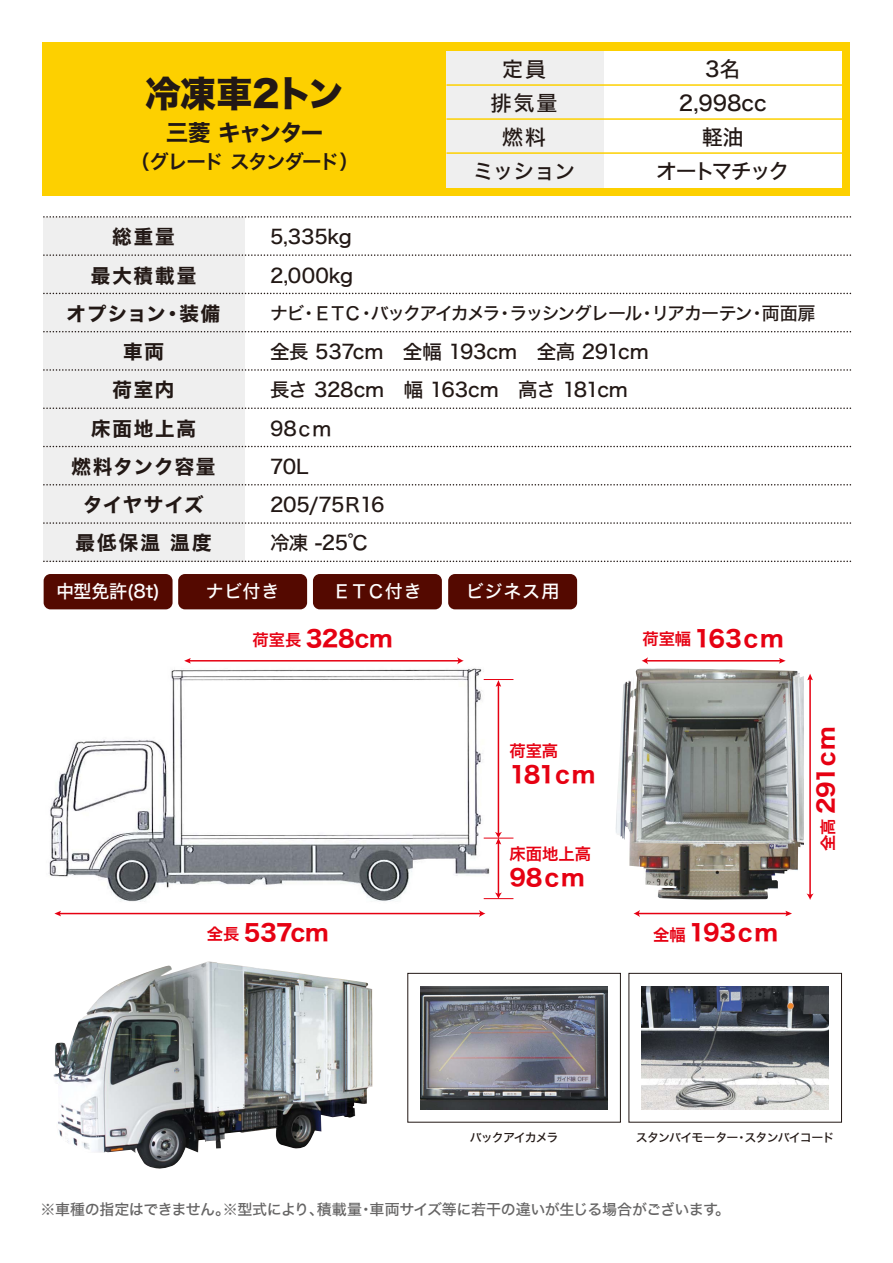
<style>
.page{position:relative;width:893px;height:1263px;background:#fff}
.page>*{position:absolute;margin:0;border:0;box-sizing:border-box;transform-origin:0 0}
.t1{font:36px "Hiragino Kaku W8 90 msp RKSJ H";letter-spacing:-.03em;color:#221815}
.t2{font:22.5px "Hiragino Kaku W7 90 msp RKSJ H";letter-spacing:-.085em;color:#e60012}
.t3{font:22.5px "Hiragino Kaku W7 90 msp RKSJ H";letter-spacing:-.07em;color:#221815}
.t4{font:21px/34px "Hiragino Kaku W5 90 msp RKSJ H";letter-spacing:-.01em;color:#221815;text-align:center}
.t5{font:21px "Hiragino Kaku W5 90 msp RKSJ H";letter-spacing:-.1em;color:#221815}
.t6{font:19.5px "Hiragino Kaku W5 90 msp RKSJ H";letter-spacing:-.015em;color:#221815}
.t7{font:19.5px "Hiragino Kaku W7 90 msp RKSJ H";letter-spacing:.09em;color:#221815}
.t8{font:19.5px "Hiragino Kaku W6 90 msp RKSJ H";letter-spacing:-.08em;color:#221815}
.t9{font:19.5px "Hiragino Kaku W5 90 msp RKSJ H";letter-spacing:-.065em;color:#221815}
.t10{font:19.5px "Hiragino Kaku W7 90 msp RKSJ H";letter-spacing:.055em;color:#221815}
.t11{font:18px "Hiragino Kaku W5 90 msp RKSJ H";letter-spacing:-.095em;color:#221815}
.t12{font:18px "Hiragino Kaku W5 90 msp RKSJ H";letter-spacing:.01em;color:#fff}
.t13{font:16.35px "Hiragino Kaku W6 90 msp RKSJ H";letter-spacing:-.005em;color:#e60012}
.t14{font:15px "Hiragino Kaku W5 90 msp RKSJ H";letter-spacing:-.03em;color:#656464}
.t15{font:12px "Hiragino Kaku W5 90 msp RKSJ H";letter-spacing:-.07em;color:#221815}
.s1{font-family:"Hiragino Kaku W6 90 msp RKSJ H";font-size:16.35px}
</style>
<div class="page">
<div style="left:44px;top:574px;width:129px;height:35px;background:#540900;border-radius:7px"></div>
<div style="left:178px;top:574px;width:129px;height:35px;background:#540900;border-radius:7px"></div>
<div style="left:313px;top:574px;width:129px;height:35px;background:#540900;border-radius:7px"></div>
<div style="left:448px;top:574px;width:129px;height:35px;background:#540900;border-radius:7px"></div>
<div style="left:43px;top:43px;width:807px;height:153px;background:#fdd000"></div>
<div style="left:446px;top:51px;width:396px;height:136px;background:#fff"></div>
<div style="left:446px;top:51px;width:158px;height:34px;background:#efefef"></div>
<div style="left:446px;top:85px;width:158px;height:34px;background:#efefef"></div>
<div style="left:446px;top:119px;width:158px;height:34px;background:#efefef"></div>
<div style="left:446px;top:153px;width:158px;height:34px;background:#efefef"></div>
<hr style="left:446px;top:84px;width:396px;height:2px;background:#fdd000">
<hr style="left:446px;top:118px;width:396px;height:2px;background:#fdd000">
<hr style="left:446px;top:152px;width:396px;height:2px;background:#fdd000">
<div style="left:43px;top:217px;width:201px;height:38px;background:#efefef"></div>
<div style="left:43px;top:255px;width:201px;height:38px;background:#efefef"></div>
<div style="left:43px;top:293px;width:201px;height:39px;background:#efefef"></div>
<div style="left:43px;top:332px;width:201px;height:38px;background:#efefef"></div>
<div style="left:43px;top:370px;width:201px;height:38px;background:#efefef"></div>
<div style="left:43px;top:408px;width:201px;height:38px;background:#efefef"></div>
<div style="left:43px;top:446px;width:201px;height:39px;background:#efefef"></div>
<div style="left:43px;top:485px;width:201px;height:38px;background:#efefef"></div>
<svg style="left:43px;top:254px;width:807px;height:2px"></svg>
<svg style="left:43px;top:293px;width:807px;height:1px"></svg>
<svg style="left:43px;top:331px;width:807px;height:1px"></svg>
<svg style="left:43px;top:369px;width:807px;height:2px"></svg>
<svg style="left:43px;top:407px;width:807px;height:2px"></svg>
<svg style="left:43px;top:446px;width:807px;height:1px"></svg>
<svg style="left:43px;top:484px;width:807px;height:1px"></svg>
<div style="left:43px;top:523px;width:201px;height:38px;background:#efefef"></div>
<svg style="left:43px;top:561px;width:807px;height:1px"></svg>
<svg style="left:43px;top:216px;width:807px;height:2px"></svg>
<hr style="left:646px;top:660px;width:135px;height:1px;background:#e60012">
<svg style="left:642px;top:657px;width:6px;height:7px"></svg>
<svg style="left:779px;top:658px;width:7px;height:5px"></svg>
<img style="left:53px;top:961px;width:320px;height:208px">
<img style="left:615px;top:668px;width:189px;height:232px">
<hr style="left:59px;top:913px;width:422px;height:1px;background:#e60012">
<svg style="left:479px;top:910px;width:6px;height:7px"></svg>
<svg style="left:54px;top:911px;width:7px;height:5px"></svg>
<img style="left:49px;top:661px;width:441px;height:241px">
<hr style="left:189px;top:660px;width:270px;height:1px;background:#e60012">
<svg style="left:457px;top:657px;width:7px;height:7px"></svg>
<svg style="left:184px;top:658px;width:7px;height:5px"></svg>
<hr style="left:809px;top:678px;width:2px;height:217px;background:#e60012">
<svg style="left:806px;top:893px;width:8px;height:7px"></svg>
<svg style="left:807px;top:674px;width:6px;height:6px"></svg>
<hr style="left:638px;top:913px;width:150px;height:1px;background:#e60012">
<svg style="left:633px;top:910px;width:7px;height:7px"></svg>
<svg style="left:785px;top:911px;width:7px;height:5px"></svg>
<svg style="left:43px;top:522px;width:807px;height:2px"></svg>
<div style="left:628px;top:973px;width:214px;height:149px;border:1px solid #221815"></div>
<div style="left:407px;top:973px;width:214px;height:149px;border:1px solid #221815"></div>
<img style="left:642px;top:986px;width:187px;height:123px">
<img style="left:421px;top:986px;width:187px;height:123px">
<hr style="left:498px;top:685px;width:1px;height:149px;background:#e60012">
<svg style="left:484px;top:679px;width:29px;height:8px"></svg>
<hr style="left:498px;top:842px;width:1px;height:52px;background:#e60012">
<svg style="left:484px;top:892px;width:29px;height:7px"></svg>
<svg style="left:484px;top:832px;width:29px;height:12px"></svg>
<h1 class="t1" style="left:145px;top:74px;width:200px">冷凍車2トン</h1>
<p class="t3" style="left:166px;top:121px;width:159px">三菱 キャンター</p>
<p class="t8" style="left:130px;top:151px;width:230px">（グレード スタンダード）</p>
<p class="t4" style="left:491px;top:53px;width:69px">定員排気量燃料</p>
<p class="t4" style="left:679px;top:53px;width:90px">3名<br>2,998cc軽油</p>
<p class="t4" style="left:473px;top:155px;width:104px">ミッション</p>
<p class="t5" style="left:656px;top:160px;width:135px">オートマチック</p>
<p class="t7" style="left:112px;top:227px;width:64px">総重量</p>
<p class="t6" style="left:270px;top:227px;width:83px">5,335kg</p>
<p class="t7" style="left:91px;top:265px;width:107px">最大積載量</p>
<p class="t6" style="left:270px;top:265px;width:85px">2,000kg</p>
<p class="t7" style="left:67px;top:304px;width:155px">オプション・装備</p>
<p class="t11" style="left:270px;top:304px;width:547px">ナビ・ＥＴＣ・バックアイカメラ・ラッシングレール・リアカーテン・両面扉</p>
<p class="t7" style="left:123px;top:342px;width:42px">車両</p>
<p class="t6" style="left:270px;top:342px;width:380px">全長 537cm　全幅 193cm　全高 291cm</p>
<p class="t7" style="left:113px;top:380px;width:63px">荷室内</p>
<p class="t6" style="left:270px;top:380px;width:360px">長さ 328cm　幅 163cm　高さ 181cm</p>
<p class="t7" style="left:91px;top:418px;width:106px">床面地上高</p>
<p class="t6" style="left:270px;top:418px;width:63px">98ｃｍ</p>
<p class="t10" style="left:72px;top:457px;width:145px">燃料タンク容量</p>
<p class="t6" style="left:270px;top:457px;width:40px">70L</p>
<p class="t7" style="left:83px;top:495px;width:122px">タイヤサイズ</p>
<p class="t9" style="left:270px;top:495px;width:116px">205/75Ｒ16</p>
<p class="t7" style="left:75px;top:533px;width:138px">最低保温 温度</p>
<p class="t6" style="left:270px;top:533px;width:99px">冷凍 -25℃</p>
<p class="t12" style="left:56px;top:582px;width:106px">中型免許(8t)</p>
<p class="t12" style="left:206px;top:582px;width:75px">ナビ付き</p>
<p class="t12" style="left:333px;top:582px;width:90px">ＥＴＣ付き</p>
<p class="t12" style="left:466px;top:582px;width:95px">ビジネス用</p>
<p class="t2" style="left:252px;top:627px;width:142px"><span class="s1">荷室長</span> 328cm</p>
<p class="t13" style="left:509px;top:742px;width:50px">荷室高</p>
<p class="t2" style="left:509px;top:763px;width:87px">181ｃm</p>
<p class="t13" style="left:509px;top:845px;width:83px">床面地上高</p>
<p class="t2" style="left:509px;top:866px;width:77px">98ｃm</p>
<p class="t2" style="left:642px;top:627px;width:143px"><span class="s1">荷室幅</span> 163ｃm</p>
<p class="t2" style="left:207px;top:921px;width:123px"><span class="s1">全長</span> 537cm</p>
<p class="t2" style="left:653px;top:921px;width:127px"><span class="s1">全幅</span> 193ｃm</p>
<p class="t2" style="left:815px;top:851px;width:126px;rotate:-90deg"><span class="s1">全高</span> 291ｃm</p>
<p class="t15" style="left:470px;top:1131px;width:90px">バックアイカメラ</p>
<p class="t15" style="left:636px;top:1131px;width:200px">スタンバイモーター・スタンバイコード</p>
<p class="t14" style="left:41px;top:1202px;width:691px">※車種の指定はできません。※型式により、積載量・車両サイズ等に若干の違いが生じる場合がございます。</p>
</div>
